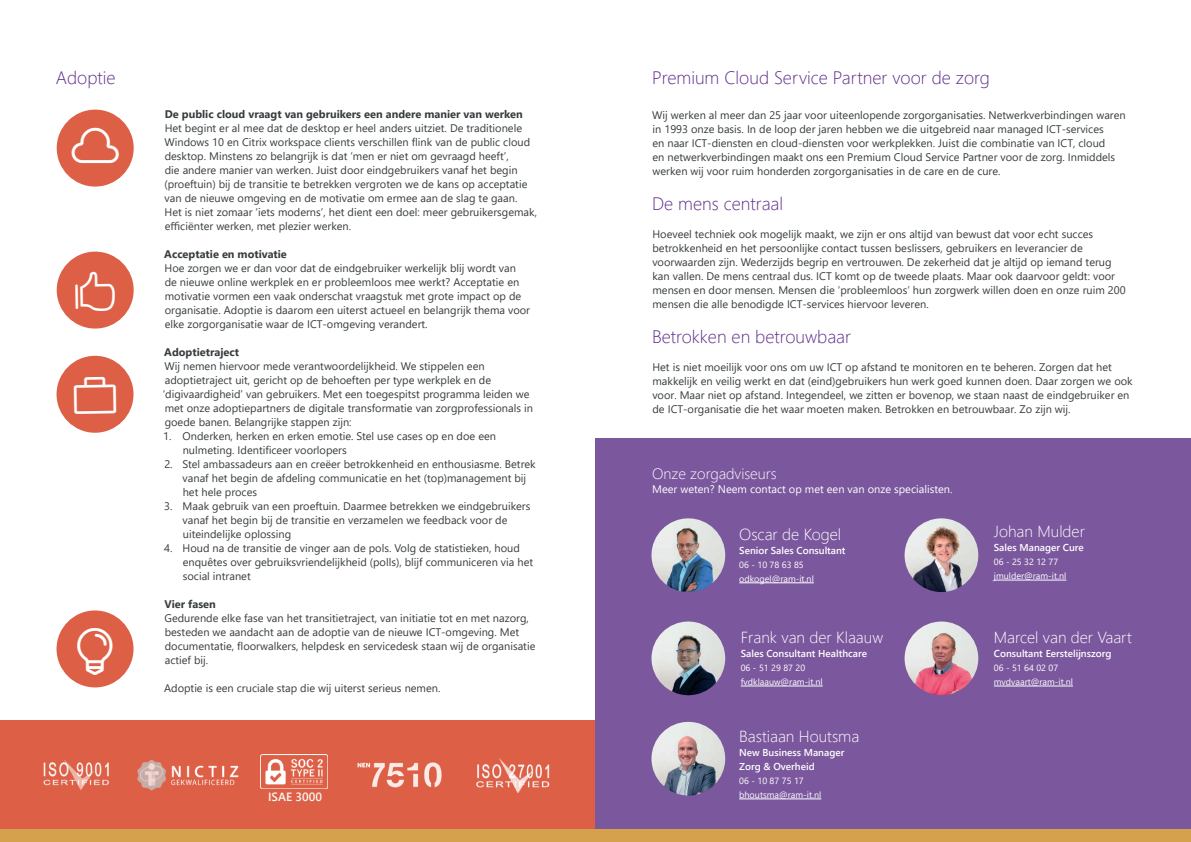
<style>
.page{position:relative;width:1191px;height:842px;background:#fff}
.page>*{position:absolute;margin:0;border:0;box-sizing:border-box;transform-origin:0 0}
.t1{font:300 18px "Segoe UI";color:#5e2c8a}
.t2{font:300 16px "Segoe UI";color:#fff}
.t3{font:300 15px "Segoe UI";color:#fff}
.t4{font:600 11.9px "Segoe UI";color:#f5f7f5}
.t5{font:11px/14px "Segoe UI";color:#373c3e}
.t6{font:700 11px "Segoe UI";color:#373c3e}
.t7{font:11px "Segoe UI";color:#fff}
.t8{font:600 10px/14px "Segoe UI";color:#fff}
.t9{font:9px/14px "Segoe UI";color:#fff}
</style>
<div class="page">
<div style="left:0;top:828px;width:1191px;height:14px;background:#d5a14d"></div>
<div style="left:57px;top:610px;width:76px;height:77px;background:#dd6046;border-radius:50%"></div>
<div style="left:57px;top:356px;width:76px;height:77px;background:#dd6046;border-radius:50%"></div>
<div style="left:57px;top:252px;width:77px;height:77px;background:#dd6046;border-radius:50%"></div>
<div style="left:57px;top:110px;width:77px;height:77px;background:#dd6046;border-radius:50%"></div>
<div style="left:0;top:720px;width:595px;height:108px;background:#dd6046"></div>
<img style="left:357px;top:762px;width:85px;height:26px">
<img style="left:137px;top:760px;width:102px;height:30px">
<img style="left:43px;top:760px;width:66px;height:30px">
<img style="left:260px;top:754px;width:68px;height:34px">
<img style="left:476px;top:758px;width:74px;height:35px">
<div style="left:595px;top:438px;width:596px;height:390px;background:#7b579d"></div>
<hr style="left:739px;top:799px;width:82px;height:1px;background:#fff">
<hr style="left:739px;top:582px;width:75px;height:1px;background:#fff">
<img style="left:651px;top:518px;width:74px;height:74px;border-radius:37px">
<hr style="left:741px;top:686px;width:81px;height:1px;background:#fff">
<img style="left:651px;top:722px;width:74px;height:73px;border-radius:37px">
<img style="left:651px;top:621px;width:74px;height:74px;border-radius:37px">
<hr style="left:994px;top:580px;width:72px;height:1px;background:#fff">
<img style="left:904px;top:518px;width:74px;height:74px;border-radius:37px">
<hr style="left:994px;top:686px;width:79px;height:1px;background:#fff">
<img style="left:904px;top:621px;width:74px;height:74px;border-radius:37px">
<h1 class="t1" style="left:56px;top:61px;width:61px">Adoptie</h1>
<h1 class="t1" style="left:652px;top:61px;width:339px">Premium Cloud Service Partner voor de zorg</h1>
<p class="t5" style="left:652px;top:107px;width:475px">Wij werken al meer dan 25 jaar voor uiteenlopende zorgorganisaties. Netwerkverbindingen waren in 1993 onze basis. In de loop der jaren hebben we die uitgebreid naar managed ICT-services<br>en naar ICT-diensten en cloud-diensten voor werkplekken. Juist die combinatie van ICT, cloud<br>en netwerkverbindingen maakt ons een Premium Cloud Service Partner voor de zorg. Inmiddels werken wij voor ruim honderden zorgorganisaties in de care en de cure.</p>
<h1 class="t1" style="left:652px;top:187px;width:133px">De mens centraal</h1>
<p class="t5" style="left:652px;top:226px;width:475px">Hoeveel techniek ook mogelijk maakt, we zijn er ons altijd van bewust dat voor echt succes betrokkenheid en het persoonlijke contact tussen beslissers, gebruikers en leverancier de voorwaarden zijn. Wederzijds begrip en vertrouwen. De zekerheid dat je altijd op iemand terug kan vallen. De mens centraal dus. ICT komt op de tweede plaats. Maar ook daarvoor geldt: voor mensen en door mensen. Mensen die ‘probleemloos’ hun zorgwerk willen doen en onze ruim 200 mensen die alle benodigde ICT-services hiervoor leveren.</p>
<h1 class="t1" style="left:652px;top:320px;width:200px">Betrokken en betrouwbaar</h1>
<p class="t5" style="left:652px;top:359px;width:482px">Het is niet moeilijk voor ons om uw ICT op afstand te monitoren en te beheren. Zorgen dat het makkelijk en veilig werkt en dat (eind)gebruikers hun werk goed kunnen doen. Daar zorgen we ook voor. Maar niet op afstand. Integendeel, we zitten er bovenop, we staan naast de eindgebruiker en de ICT-organisatie die het waar moeten maken. Betrokken en betrouwbaar. Zo zijn wij.</p>
<p class="t6" style="left:165px;top:103px;width:359px">De public cloud vraagt van gebruikers een andere manier van werken</p>
<p class="t5" style="left:164px;top:120px;width:374px">Het begint er al mee dat de desktop er heel anders uitziet. De traditionele Windows 10 en Citrix workspace clients verschillen flink van de public cloud desktop. Minstens zo belangrijk is dat ‘men er niet om gevraagd heeft’,<br>die andere manier van werken. Juist door eindgebruikers vanaf het begin (proeftuin) bij de transitie te betrekken vergroten we de kans op acceptatie van de nieuwe omgeving en de motivatie om ermee aan de slag te gaan.<br>Het is niet zomaar ‘iets moderns’, het dient een doel: meer gebruikersgemak, efficiënter werken, met plezier werken.</p>
<p class="t6" style="left:164px;top:243px;width:124px">Acceptatie en motivatie</p>
<p class="t5" style="left:165px;top:260px;width:367px">Hoe zorgen we er dan voor dat de eindgebruiker werkelijk blij wordt van de nieuwe online werkplek en er probleemloos mee werkt? Acceptatie en motivatie vormen een vaak onderschat vraagstuk met grote impact op de organisatie. Adoptie is daarom een uiterst actueel en belangrijk thema voor elke zorgorganisatie waar de ICT-omgeving verandert.</p>
<p class="t6" style="left:164px;top:341px;width:76px">Adoptietraject</p>
<p class="t5" style="left:163px;top:358px;width:372px">Wij nemen hiervoor mede verantwoordelijkheid. We stippelen een adoptietraject uit, gericht op de behoeften per type werkplek en de ‘digivaardigheid’ van gebruikers. Met een toegespitst programma leiden we met onze adoptiepartners de digitale transformatie van zorgprofessionals in goede banen. Belangrijke stappen zijn:</p>
<p class="t5" style="left:183px;top:428px;width:315px;text-indent:-19px">1. Onderken, herken en erken emotie. Stel use cases op en doe een nulmeting. Identificeer voorlopers</p>
<p class="t5" style="left:183px;top:456px;width:355px;text-indent:-18px">2. Stel ambassadeurs aan en creëer betrokkenheid en enthousiasme. Betrek vanaf het begin de afdeling communicatie en het (top)management bij het hele proces</p>
<p class="t5" style="left:183px;top:498px;width:349px;text-indent:-18px">3. Maak gebruik van een proeftuin. Daarmee betrekken we eindgebruikers vanaf het begin bij de transitie en verzamelen we feedback voor de uiteindelijke oplossing</p>
<p class="t5" style="left:183px;top:540px;width:352px;text-indent:-19px">4. Houd na de transitie de vinger aan de pols. Volg de statistieken, houd enquêtes over gebruiksvriendelijkheid (polls), blijf communiceren via het social intranet</p>
<p class="t6" style="left:164px;top:593px;width:53px">Vier fasen</p>
<p class="t5" style="left:164px;top:610px;width:372px">Gedurende elke fase van het transitietraject, van initiatie tot en met nazorg, besteden we aandacht aan de adoptie van de nieuwe ICT-omgeving. Met documentatie, floorwalkers, helpdesk en servicedesk staan wij de organisatie actief bij.</p>
<p class="t5" style="left:164px;top:680px;width:278px">Adoptie is een cruciale stap die wij uiterst serieus nemen.</p>
<h3 class="t3" style="left:652px;top:459px;width:126px">Onze zorgadviseurs</h3>
<p class="t7" style="left:652px;top:478px;width:302px">Meer weten? Neem contact op met een van onze specialisten.</p>
<h2 class="t2" style="left:994px;top:516px;width:93px">Johan Mulder</h2>
<p class="t8" style="left:994px;top:540px;width:91px">Sales Manager Cure</p>
<p class="t9" style="left:994px;top:554px;width:74px">06 - 25 32 12 77 jmulder@ram-it.nl</p>
<h2 class="t2" style="left:739px;top:519px;width:103px">Oscar de Kogel</h2>
<p class="t8" style="left:739px;top:543px;width:108px">Senior Sales Consultant</p>
<p class="t9" style="left:739px;top:557px;width:76px">06 - 10 78 63 85 odkogel@ram-it.nl</p>
<h2 class="t2" style="left:741px;top:622px;width:144px">Frank van der Klaauw</h2>
<p class="t8" style="left:741px;top:646px;width:128px">Sales Consultant Healthcare</p>
<p class="t9" style="left:741px;top:660px;width:83px">06 - 51 29 87 20 fvdklaauw@ram-it.nl</p>
<h2 class="t2" style="left:994px;top:622px;width:140px">Marcel van der Vaart</h2>
<p class="t8" style="left:994px;top:646px;width:119px">Consultant Eerstelijnszorg</p>
<p class="t9" style="left:994px;top:660px;width:81px">06 - 51 64 02 07 mvdvaart@ram-it.nl</p>
<p class="t4" style="left:268px;top:786px;width:55px">ISAE 3000</p>
<h2 class="t2" style="left:739px;top:721px;width:121px">Bastiaan Houtsma</h2>
<p class="t8" style="left:739px;top:745px;width:107px">New Business Manager<br>Zorg &amp; Overheid</p>
<p class="t9" style="left:739px;top:773px;width:84px">06 - 10 87 75 17 bhoutsma@ram-it.nl</p>
</div>
